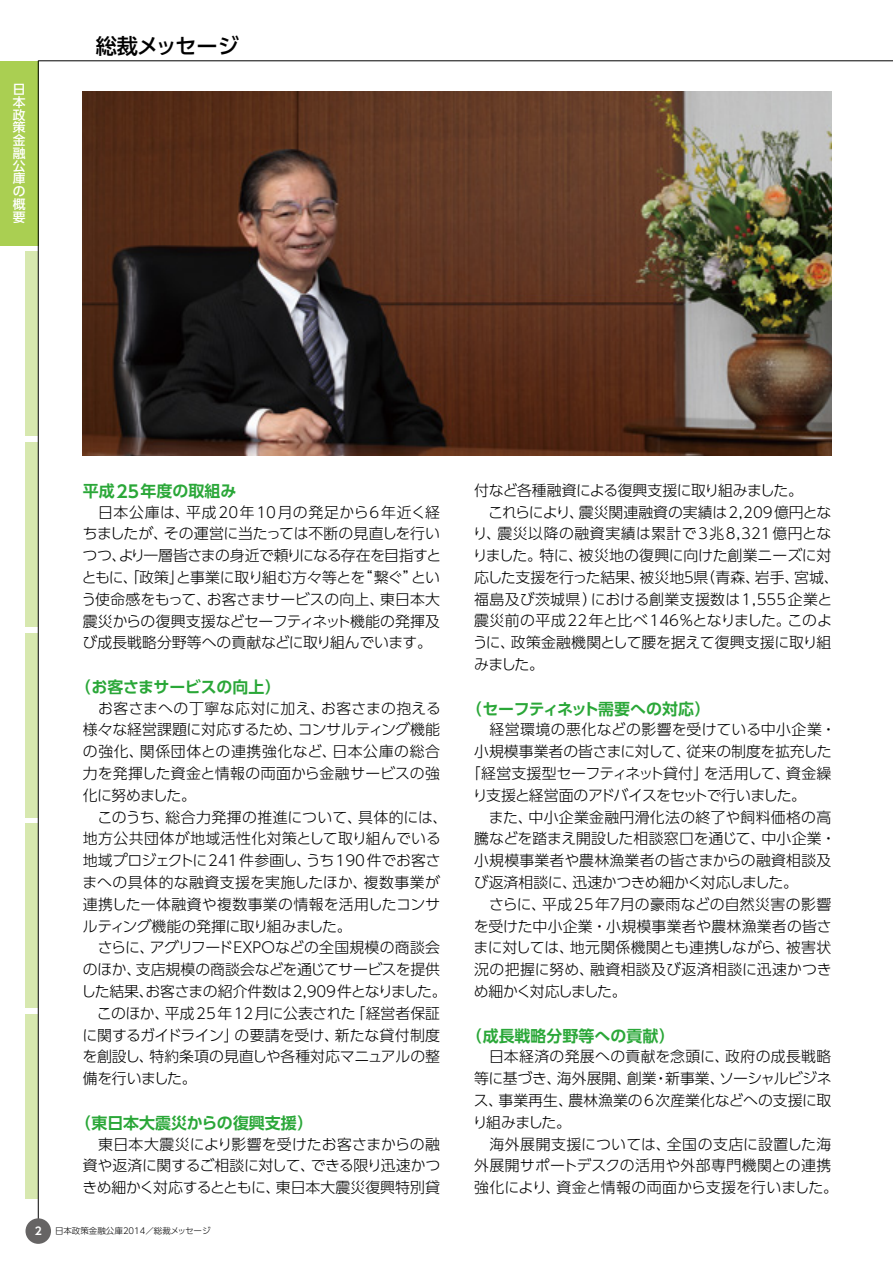
<style>
.page{position:relative;width:893px;height:1263px;background:#fff}
.page>*{position:absolute;margin:0;border:0;box-sizing:border-box;transform-origin:0 0}
.t1{font:500 21.3px "UD Shin Go Pro";letter-spacing:-.025em;color:#000}
.t2{font:700 15.9px "UD Shin Go Pro De";color:#2aa738}
.t3{font:700 15.9px "UD Shin Go Pro De";letter-spacing:-.03em;color:#2aa738}
.t4{font:300 14.85px/21.8px "UD Shin Go Pro";color:#000}
.t5{font:300 14.85px "UD Shin Go Pro";letter-spacing:.02em;color:#000}
.t6{font:300 14.85px "UD Shin Go Pro";letter-spacing:.03em;color:#000}
.t7{font:300 14.85px "UD Shin Go Pro";letter-spacing:-.06em;color:#000}
.t8{font:300 14.85px "UD Shin Go Pro";letter-spacing:.025em;color:#000}
.t9{font:300 14.85px "UD Shin Go Pro";letter-spacing:-.03em;color:#000}
.t10{font:300 14.85px "UD Shin Go Pro";letter-spacing:-.1em;color:#000}
.t11{font:500 12.75px/12.8px "UD Shin Go Pro";color:#fff;text-align:justify}
.t12{font:700 10.65px "UD Shin Go Pro De";color:#fff}
.t13{font:300 8.55px "UD Shin Go Pro";color:#000}
.s1{font-size:17.1px}
</style>
<div class="page">
<div style="left:0;top:61px;width:38px;height:185px;background:#aacf52"></div>
<div style="left:26px;top:251px;width:12px;height:185px;background:#d7e8af"></div>
<div style="left:26px;top:442px;width:12px;height:185px;background:#d7e8af"></div>
<div style="left:26px;top:633px;width:12px;height:185px;background:#d7e8af"></div>
<div style="left:26px;top:823px;width:12px;height:185px;background:#d7e8af"></div>
<div style="left:26px;top:1014px;width:12px;height:185px;background:#d7e8af"></div>
<hr style="left:38px;top:61px;width:1px;height:1170px;background:#000">
<hr style="left:38px;top:61px;width:855px;height:1px;background:#000">
<img style="left:83px;top:91px;width:748px;height:364px">
<div style="left:26px;top:1218px;width:25px;height:26px;background:#666464;border-radius:50%"></div>
<p class="t11" style="left:13px;top:82px;width:14px">日本政策金融公庫の概要</p>
<h1 class="t1" style="left:96px;top:28px;width:145px">総裁メッセージ</h1>
<p class="t2" style="left:83px;top:478px;width:155px">平成<span class="s1">25</span>年度の取組み</p>
<p class="t4" style="left:82px;top:500px;width:361px;text-align:justify">　日本公庫は、平成20年10月の発足から6年近く経ちましたが、その運営に当たっては不断の見直しを行いつつ、より一層皆さまの身近で頼りになる存在を目指すとともに、「政策」と事業に取り組む方々等とを“繋ぐ”という使命感をもって、お客さまサービスの向上、東日本大震災からの復興支援などセーフティネット機能の発揮及び成長戦略分野等への貢献などに取り組んでいます。</p>
<p class="t2" style="left:75px;top:674px;width:208px">（お客さまサービスの向上）</p>
<p class="t4" style="left:81px;top:697px;width:368px">　お客さまへの丁寧な応対に加え、お客さまの抱える様々な経営課題に対応するため、コンサルティング機能の強化、関係団体との連携強化など、日本公庫の総合力を発揮した資金と情報の両面から金融サービスの強化に努めました。<br>　このうち、総合力発揮の推進について、具体的には、地方公共団体が地域活性化対策として取り組んでいる地域プロジェクトに241件参画し、うち190件でお客さまへの具体的な融資支援を実施したほか、複数事業が連携した一体融資や複数事業の情報を活用したコンサルティング機能の発揮に取り組みました。<br>　さらに、アグリフードEXPOなどの全国規模の商談会のほか、支店規模の商談会などを通じてサービスを提供した結果、お客さまの紹介件数は2,909件となりました。　このほか、平成25年12月に公表された「経営者保証に関するガイドライン」の要請を受け、新たな貸付制度を創設し、特約条項の見直しや各種対応マニュアルの整備を行いました。</p>
<p class="t2" style="left:75px;top:1110px;width:240px">（東日本大震災からの復興支援）</p>
<p class="t4" style="left:82px;top:1132px;width:359px;text-align:justify">　東日本大震災により影響を受けたお客さまからの融資や返済に関するご相談に対して、できる限り迅速かつきめ細かく対応するとともに、東日本大震災復興特別貸</p>
<p class="t12" style="left:35px;top:1222px;width:9px">2</p>
<p class="t13" style="left:55px;top:1224px;width:157px">日本政策金融公庫2014／総裁メッセージ</p>
<p class="t4" style="left:473px;top:479px;width:367px">付など各種融資による復興支援に取り組みました。<br>　これらにより、震災関連融資の実績は2,209億円となり、震災以降の融資実績は累計で3兆8,321億円となりました。特に、被災地の復興に向けた創業ニーズに対応した支援を行った結果、被災地５県（青森、岩手、宮城、福島及び茨城県）における創業支援数は1,555企業と震災前の平成22年と比べ146%となりました。このように、政策金融機関として腰を据えて復興支援に取り組みました。</p>
<p class="t3" style="left:466px;top:696px;width:246px">（セーフティネット需要への対応）</p>
<p class="t6" style="left:474px;top:718px;width:363px">　経営環境の悪化などの影響を受けている中小企業・</p>
<p class="t4" style="left:474px;top:740px;width:359px">小規模事業者の皆さまに対して、従来の制度を拡充した</p>
<p class="t4" style="left:466px;top:762px;width:367px">「経営支援型セーフティネット貸付」を活用して、資金繰</p>
<p class="t7" style="left:473px;top:783px;width:335px">り支援と経営面のアドバイスをセットで行いました。</p>
<p class="t5" style="left:474px;top:805px;width:359px">　また、中小企業金融円滑化法の終了や飼料価格の高</p>
<p class="t4" style="left:474px;top:827px;width:363px">騰などを踏まえ開設した相談窓口を通じて、中小企業・</p>
<p class="t4" style="left:474px;top:849px;width:359px">小規模事業者や農林漁業者の皆さまからの融資相談及</p>
<p class="t9" style="left:474px;top:870px;width:326px">び返済相談に、迅速かつきめ細かく対応しました。</p>
<p class="t5" style="left:474px;top:892px;width:359px">　さらに、平成25年７月の豪雨などの自然災害の影響</p>
<p class="t4" style="left:474px;top:914px;width:360px">を受けた中小企業・小規模事業者や農林漁業者の皆さ</p>
<p class="t4" style="left:474px;top:936px;width:359px">まに対しては、地元関係機関とも連携しながら、被害状</p>
<p class="t8" style="left:474px;top:957px;width:359px">況の把握に努め、融資相談及び返済相談に迅速かつき</p>
<p class="t10" style="left:474px;top:979px;width:154px">め細かく対応しました。</p>
<p class="t2" style="left:466px;top:1022px;width:211px">（成長戦略分野等への貢献）</p>
<p class="t4" style="left:473px;top:1045px;width:367px">　日本経済の発展への貢献を念頭に、政府の成長戦略等に基づき、海外展開、創業・新事業、ソーシャルビジネス、事業再生、農林漁業の6次産業化などへの支援に取り組みました。<br>　海外展開支援については、全国の支店に設置した海外展開サポートデスクの活用や外部専門機関との連携強化により、資金と情報の両面から支援を行いました。</p>
</div>
